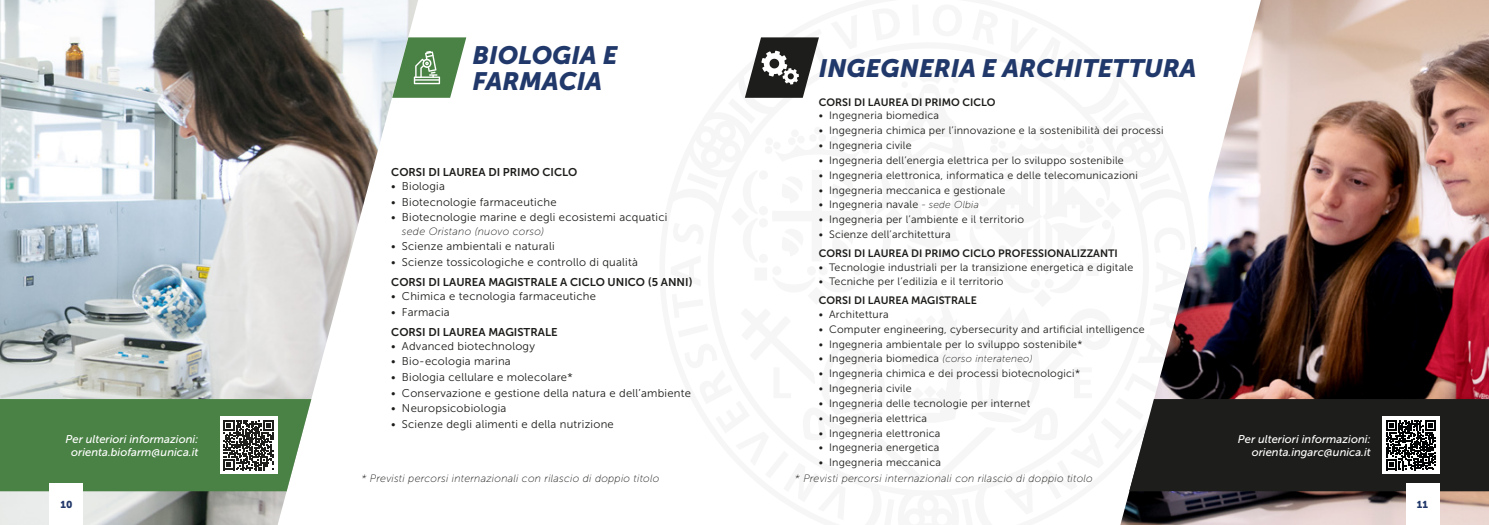
<style>
.page{position:relative;width:1489px;height:525px;background:#fff}
.page>*{position:absolute;margin:0;border:0;box-sizing:border-box;transform-origin:0 0}
.t1{font:italic 25px/26.2px "Museo Sans 900";color:#21386a}
.t2{font:11.25px "Museo Sans 300";letter-spacing:.02em;color:#1d1d1b}
.t3{font:italic 11.25px/13.8px "Museo Sans 500";color:#fff;text-align:center}
.t4{font:11.25px "Museo Sans 700";color:#1d1d1b}
.t5{font:10.75px "Museo Sans 300";letter-spacing:.02em;color:#1d1d1b}
.t6{font:10.75px "Museo Sans 700";color:#1d1d1b}
.t7{font:italic 10.62px "Museo Sans 100";letter-spacing:.02em;color:#1d1d1b}
.t8{font:10px "Museo Sans 900";color:#21386a}
.s1{font-family:"Museo Sans 100";font-style:italic}
.s2{font-family:"Museo Sans 100";font-style:italic;font-size:10.12px}
</style>
<div class="page">
<img style="left:0;top:0;width:418px;height:524px">
<img style="left:1120px;top:0;width:368px;height:524px">
<div style="left:1129px;top:399px;width:359px;height:92px;background:#1d1d1b"></div>
<svg style="left:0;top:399px;width:311px;height:92px;background:#588753"></svg>
<div style="left:1381px;top:416px;width:58px;height:57px;background:#fff"></div>
<svg style="left:1386px;top:420px;width:49px;height:50px"></svg>
<svg style="left:744px;top:37px;width:75px;height:61px"></svg>
<svg style="left:392px;top:37px;width:74px;height:61px;background:#7aa379"></svg>
<div style="left:1405px;top:483px;width:34px;height:41px;background:#fff"></div>
<div style="left:50px;top:483px;width:33px;height:41px;background:#fff"></div>
<p class="t3" style="left:66px;top:431px;width:134px">Per ulteriori informazioni: orienta.biofarm@unica.it</p>
<h1 class="t1" style="left:472px;top:42px;width:146px">BIOLOGIA E<br>FARMACIA</h1>
<p class="t4" style="left:391px;top:166px;width:187px">CORSI DI LAUREA DI PRIMO CICLO</p>
<p class="t2" style="left:391px;top:180px;width:55px">• Biologia</p>
<p class="t2" style="left:391px;top:196px;width:167px">• Biotecnologie farmaceutiche</p>
<p class="t2" style="left:391px;top:211px;width:277px">• Biotecnologie marine e degli ecosistemi acquatici</p>
<p class="t7" style="left:402px;top:225px;width:144px">sede Oristano (nuovo corso)</p>
<p class="t2" style="left:391px;top:240px;width:165px">• Scienze ambientali e naturali</p>
<p class="t2" style="left:391px;top:256px;width:248px">• Scienze tossicologiche e controllo di qualità</p>
<p class="t4" style="left:391px;top:275px;width:303px">CORSI DI LAUREA MAGISTRALE A CICLO UNICO (5 ANNI)</p>
<p class="t2" style="left:391px;top:290px;width:206px">• Chimica e tecnologia farmaceutiche</p>
<p class="t2" style="left:391px;top:305px;width:60px">• Farmacia</p>
<p class="t4" style="left:391px;top:325px;width:168px">CORSI DI LAUREA MAGISTRALE</p>
<p class="t2" style="left:391px;top:339px;width:145px">• Advanced biotechnology</p>
<p class="t2" style="left:391px;top:355px;width:121px">• Bio-ecologia marina</p>
<p class="t2" style="left:391px;top:371px;width:183px">• Biologia cellulare e molecolare*</p>
<p class="t2" style="left:391px;top:386px;width:301px">• Conservazione e gestione della natura e dell’ambiente</p>
<p class="t2" style="left:391px;top:402px;width:117px">• Neuropsicobiologia</p>
<p class="t2" style="left:391px;top:418px;width:224px">• Scienze degli alimenti e della nutrizione</p>
<h1 class="t1" style="left:819px;top:55px;width:379px">INGEGNERIA E ARCHITETTURA</h1>
<p class="t6" style="left:819px;top:96px;width:178px">CORSI DI LAUREA DI PRIMO CICLO</p>
<p class="t5" style="left:819px;top:110px;width:122px">• Ingegneria biomedica</p>
<p class="t5" style="left:819px;top:125px;width:346px">• Ingegneria chimica per l’innovazione e la sostenibilità dei processi</p>
<p class="t5" style="left:819px;top:139px;width:94px">• Ingegneria civile</p>
<p class="t5" style="left:819px;top:154px;width:306px">• Ingegneria dell’energia elettrica per lo sviluppo sostenibile</p>
<p class="t5" style="left:819px;top:169px;width:320px">• Ingegneria elettronica, informatica e delle telecomunicazioni</p>
<p class="t5" style="left:819px;top:184px;width:188px">• Ingegneria meccanica e gestionale</p>
<p class="t5" style="left:819px;top:199px;width:161px">• Ingegneria navale <span class="s1">-</span> <span class="s2">sede Olbia</span></p>
<p class="t5" style="left:819px;top:213px;width:207px">• Ingegneria per l’ambiente e il territorio</p>
<p class="t5" style="left:819px;top:228px;width:133px">• Scienze dell’architettura</p>
<p class="t6" style="left:819px;top:247px;width:300px">CORSI DI LAUREA DI PRIMO CICLO PROFESSIONALIZZANTI</p>
<p class="t5" style="left:819px;top:261px;width:316px">• Tecnologie industriali per la transizione energetica e digitale</p>
<p class="t5" style="left:819px;top:276px;width:186px">• Tecniche per l’edilizia e il territorio</p>
<p class="t6" style="left:819px;top:294px;width:159px">CORSI DI LAUREA MAGISTRALE</p>
<p class="t5" style="left:819px;top:308px;width:71px">• Architettura</p>
<p class="t5" style="left:819px;top:323px;width:327px">• Computer engineering, cybersecurity and artificial intelligence</p>
<p class="t5" style="left:819px;top:338px;width:265px">• Ingegneria ambientale per lo sviluppo sostenibile*</p>
<p class="t5" style="left:819px;top:353px;width:215px">• Ingegneria biomedica <span class="s2">(corso interateneo)</span></p>
<p class="t5" style="left:819px;top:367px;width:262px">• Ingegneria chimica e dei processi biotecnologici*</p>
<p class="t5" style="left:819px;top:382px;width:94px">• Ingegneria civile</p>
<p class="t5" style="left:819px;top:397px;width:213px">• Ingegneria delle tecnologie per internet</p>
<p class="t5" style="left:819px;top:412px;width:110px">• Ingegneria elettrica</p>
<p class="t5" style="left:819px;top:427px;width:123px">• Ingegneria elettronica</p>
<p class="t5" style="left:819px;top:441px;width:122px">• Ingegneria energetica</p>
<p class="t5" style="left:819px;top:456px;width:123px">• Ingegneria meccanica</p>
<p class="t7" style="left:361px;top:472px;width:299px">* Previsti percorsi internazionali con rilascio di doppio titolo</p>
<p class="t7" style="left:795px;top:472px;width:299px">* Previsti percorsi internazionali con rilascio di doppio titolo</p>
<p class="t3" style="left:1237px;top:431px;width:134px;text-align:right">Per ulteriori informazioni: orienta.ingarc@unica.it</p>
<p class="t8" style="left:60px;top:498px;width:13px">10</p>
<p class="t8" style="left:1416px;top:498px;width:13px">11</p>
</div>
